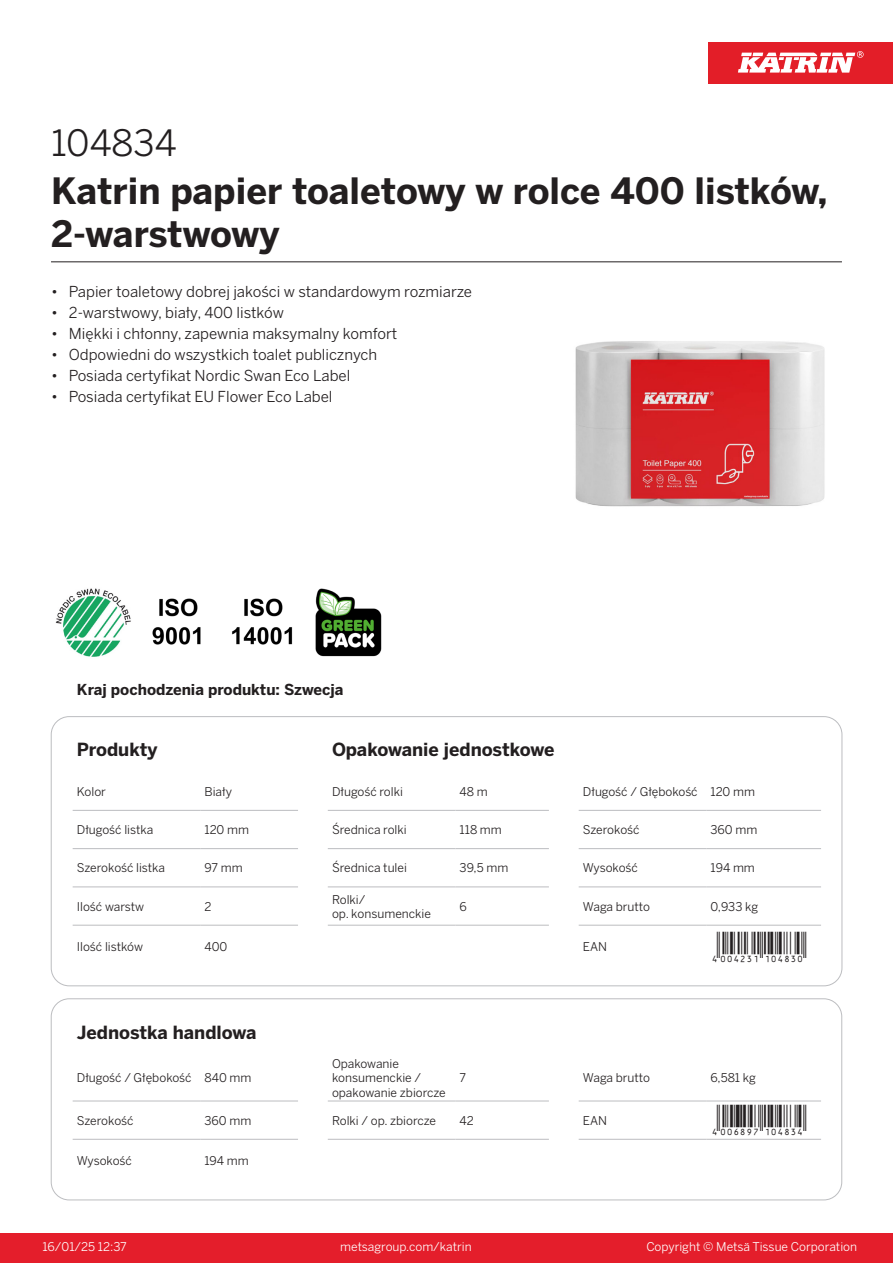
<style>
.page{position:relative;width:893px;height:1263px;background:#fff}
.page>*{position:absolute;margin:0;border:0;box-sizing:border-box;transform-origin:0 0}
.Product_Name{font:700 36px/43.2px "Benton Sans";color:#231f20}
.External_material_co{font:36px "Benton Sans";color:#231f20}
.T_EAN{font:30px "Viisas EAN Matala";color:#231f20}
.T_TableHeader{font:700 18px "Benton Sans";color:#231f20}
.MarketingBullets{font:15px "Benton Sans";color:#231f20}
.Country_of_Origin{font:700 15px "Benton Sans";color:#231f20}
.T_TableBody{font:12px/14.4px "Benton Sans";color:#231f20}
.t1{font:12px "Benton Sans";color:#fff}
</style>
<div class="page">
<div style="left:0;top:1233px;width:893px;height:30px;background:#e41e2b"></div>
<div style="left:708px;top:43px;width:185px;height:41px;background:#e31e28"></div>
<svg style="left:738px;top:51px;width:126px;height:22px"></svg>
<hr style="left:73px;top:810px;width:127px;height:1px;background:#bcbdc0">
<hr style="left:200px;top:810px;width:98px;height:1px;background:#bcbdc0">
<hr style="left:328px;top:810px;width:127px;height:1px;background:#bcbdc0">
<hr style="left:455px;top:810px;width:94px;height:1px;background:#bcbdc0">
<hr style="left:579px;top:810px;width:127px;height:1px;background:#bcbdc0">
<hr style="left:706px;top:810px;width:115px;height:1px;background:#bcbdc0">
<hr style="left:73px;top:848px;width:127px;height:1px;background:#bcbdc0">
<hr style="left:200px;top:848px;width:98px;height:1px;background:#bcbdc0">
<hr style="left:328px;top:848px;width:127px;height:1px;background:#bcbdc0">
<hr style="left:455px;top:848px;width:94px;height:1px;background:#bcbdc0">
<hr style="left:579px;top:848px;width:127px;height:1px;background:#bcbdc0">
<hr style="left:706px;top:848px;width:115px;height:1px;background:#bcbdc0">
<hr style="left:73px;top:887px;width:127px;height:1px;background:#bcbdc0">
<hr style="left:200px;top:887px;width:98px;height:1px;background:#bcbdc0">
<hr style="left:328px;top:887px;width:127px;height:1px;background:#bcbdc0">
<hr style="left:455px;top:887px;width:94px;height:1px;background:#bcbdc0">
<hr style="left:579px;top:887px;width:127px;height:1px;background:#bcbdc0">
<hr style="left:706px;top:887px;width:115px;height:1px;background:#bcbdc0">
<hr style="left:73px;top:925px;width:127px;height:1px;background:#bcbdc0">
<hr style="left:200px;top:925px;width:98px;height:1px;background:#bcbdc0">
<hr style="left:328px;top:925px;width:127px;height:1px;background:#bcbdc0">
<hr style="left:455px;top:925px;width:94px;height:1px;background:#bcbdc0">
<hr style="left:579px;top:925px;width:127px;height:1px;background:#bcbdc0">
<hr style="left:706px;top:925px;width:115px;height:1px;background:#bcbdc0">
<hr style="left:73px;top:1101px;width:127px;height:1px;background:#bcbdc0">
<hr style="left:200px;top:1101px;width:98px;height:1px;background:#bcbdc0">
<hr style="left:328px;top:1101px;width:127px;height:1px;background:#bcbdc0">
<hr style="left:455px;top:1101px;width:94px;height:1px;background:#bcbdc0">
<hr style="left:579px;top:1101px;width:127px;height:1px;background:#bcbdc0">
<hr style="left:706px;top:1101px;width:115px;height:1px;background:#bcbdc0">
<hr style="left:73px;top:1139px;width:127px;height:1px;background:#bcbdc0">
<hr style="left:200px;top:1139px;width:98px;height:1px;background:#bcbdc0">
<hr style="left:328px;top:1139px;width:127px;height:1px;background:#bcbdc0">
<hr style="left:455px;top:1139px;width:94px;height:1px;background:#bcbdc0">
<hr style="left:579px;top:1139px;width:127px;height:1px;background:#bcbdc0">
<hr style="left:706px;top:1139px;width:115px;height:1px;background:#bcbdc0">
<div style="left:51px;top:998px;width:791px;height:202px;border:1px solid #bcbdc0;border-radius:18px"></div>
<img style="left:575px;top:341px;width:250px;height:166px">
<img style="left:55px;top:588px;width:76px;height:69px">
<img style="left:152px;top:598px;width:49px;height:47px">
<img style="left:232px;top:598px;width:61px;height:47px">
<img style="left:315px;top:588px;width:67px;height:69px">
<hr style="left:51px;top:261px;width:791px;height:1px;background:#231f20">
<p class="External_material_co" style="left:51px;top:121px;width:127px">104834</p>
<p class="Product_Name" style="left:51px;top:170px;width:778px">Katrin papier toaletowy w rolce 400 listków,<br>2-warstwowy</p>
<p class="MarketingBullets" style="left:51px;top:282px;width:423px">• Papier toaletowy dobrej jakości w standardowym rozmiarze</p>
<p class="MarketingBullets" style="left:51px;top:303px;width:234px">• 2-warstwowy, biały, 400 listków</p>
<p class="MarketingBullets" style="left:51px;top:324px;width:348px">• Miękki i chłonny, zapewnia maksymalny komfort</p>
<p class="MarketingBullets" style="left:51px;top:345px;width:328px">• Odpowiedni do wszystkich toalet publicznych</p>
<p class="MarketingBullets" style="left:51px;top:366px;width:301px">• Posiada certyfikat Nordic Swan Eco Label</p>
<p class="MarketingBullets" style="left:51px;top:387px;width:283px">• Posiada certyfikat EU Flower Eco Label</p>
<p class="Country_of_Origin" style="left:77px;top:680px;width:268px">Kraj pochodzenia produktu: Szwecja</p>
<p class="T_TableHeader" style="left:77px;top:739px;width:82px">Produkty</p>
<p class="T_TableHeader" style="left:332px;top:739px;width:224px">Opakowanie jednostkowe</p>
<p class="T_TableBody" style="left:77px;top:784px;width:31px">Kolor</p>
<p class="T_TableBody" style="left:204px;top:784px;width:29px">Biały</p>
<p class="T_TableBody" style="left:332px;top:784px;width:72px">Długość rolki</p>
<p class="T_TableBody" style="left:460px;top:784px;width:30px">48 m</p>
<p class="T_TableBody" style="left:583px;top:784px;width:116px">Długość / Głębokość</p>
<p class="T_TableBody" style="left:710px;top:784px;width:46px">120 mm</p>
<p class="T_TableBody" style="left:77px;top:823px;width:78px">Długość listka</p>
<p class="T_TableBody" style="left:204px;top:823px;width:46px">120 mm</p>
<p class="T_TableBody" style="left:332px;top:823px;width:76px">Średnica rolki</p>
<p class="T_TableBody" style="left:460px;top:823px;width:44px">118 mm</p>
<p class="T_TableBody" style="left:583px;top:823px;width:58px">Szerokość</p>
<p class="T_TableBody" style="left:710px;top:823px;width:48px">360 mm</p>
<p class="T_TableBody" style="left:77px;top:861px;width:90px">Szerokość listka</p>
<p class="T_TableBody" style="left:204px;top:861px;width:40px">97 mm</p>
<p class="T_TableBody" style="left:332px;top:861px;width:76px">Średnica tulei</p>
<p class="T_TableBody" style="left:460px;top:861px;width:50px">39,5 mm</p>
<p class="T_TableBody" style="left:583px;top:861px;width:56px">Wysokość</p>
<p class="T_TableBody" style="left:710px;top:861px;width:46px">194 mm</p>
<p class="T_TableBody" style="left:77px;top:899px;width:69px">Ilość warstw</p>
<p class="T_TableBody" style="left:204px;top:899px;width:9px">2</p>
<p class="T_TableBody" style="left:332px;top:892px;width:35px">Rolki/</p>
<p class="T_TableBody" style="left:332px;top:906px;width:100px">op. konsumenckie</p>
<p class="T_TableBody" style="left:460px;top:899px;width:9px">6</p>
<p class="T_TableBody" style="left:583px;top:899px;width:69px">Waga brutto</p>
<p class="T_TableBody" style="left:710px;top:899px;width:49px">0,933 kg</p>
<p class="T_TableBody" style="left:77px;top:939px;width:68px">Ilość listków</p>
<p class="T_TableBody" style="left:204px;top:939px;width:24px">400</p>
<p class="T_TableBody" style="left:583px;top:939px;width:26px">EAN</p>
<p class="T_EAN" style="left:710px;top:931px;width:97px">*4004231104830*</p>
<p class="T_TableHeader" style="left:77px;top:1021px;width:181px">Jednostka handlowa</p>
<p class="T_TableBody" style="left:77px;top:1071px;width:116px">Długość / Głębokość</p>
<p class="T_TableBody" style="left:204px;top:1071px;width:49px">840 mm</p>
<p class="T_TableBody" style="left:332px;top:1056px;width:115px">Opakowanie konsumenckie / opakowanie zbiorcze</p>
<p class="T_TableBody" style="left:460px;top:1071px;width:8px">7</p>
<p class="T_TableBody" style="left:583px;top:1071px;width:69px">Waga brutto</p>
<p class="T_TableBody" style="left:710px;top:1071px;width:47px">6,581 kg</p>
<p class="T_TableBody" style="left:77px;top:1113px;width:58px">Szerokość</p>
<p class="T_TableBody" style="left:204px;top:1113px;width:48px">360 mm</p>
<p class="T_TableBody" style="left:332px;top:1113px;width:105px">Rolki / op. zbiorcze</p>
<p class="T_TableBody" style="left:460px;top:1113px;width:16px">42</p>
<p class="T_TableBody" style="left:583px;top:1113px;width:26px">EAN</p>
<p class="T_EAN" style="left:710px;top:1105px;width:97px">*4006897104834*</p>
<p class="T_TableBody" style="left:77px;top:1154px;width:56px">Wysokość</p>
<p class="T_TableBody" style="left:204px;top:1154px;width:46px">194 mm</p>
<p class="t1" style="left:43px;top:1239px;width:86px">16/01/25 12:37</p>
<p class="t1" style="left:340px;top:1239px;width:133px">metsagroup.com/katrin</p>
<p class="t1" style="left:646px;top:1239px;width:212px">Copyright © Metsä Tissue Corporation</p>
</div>
